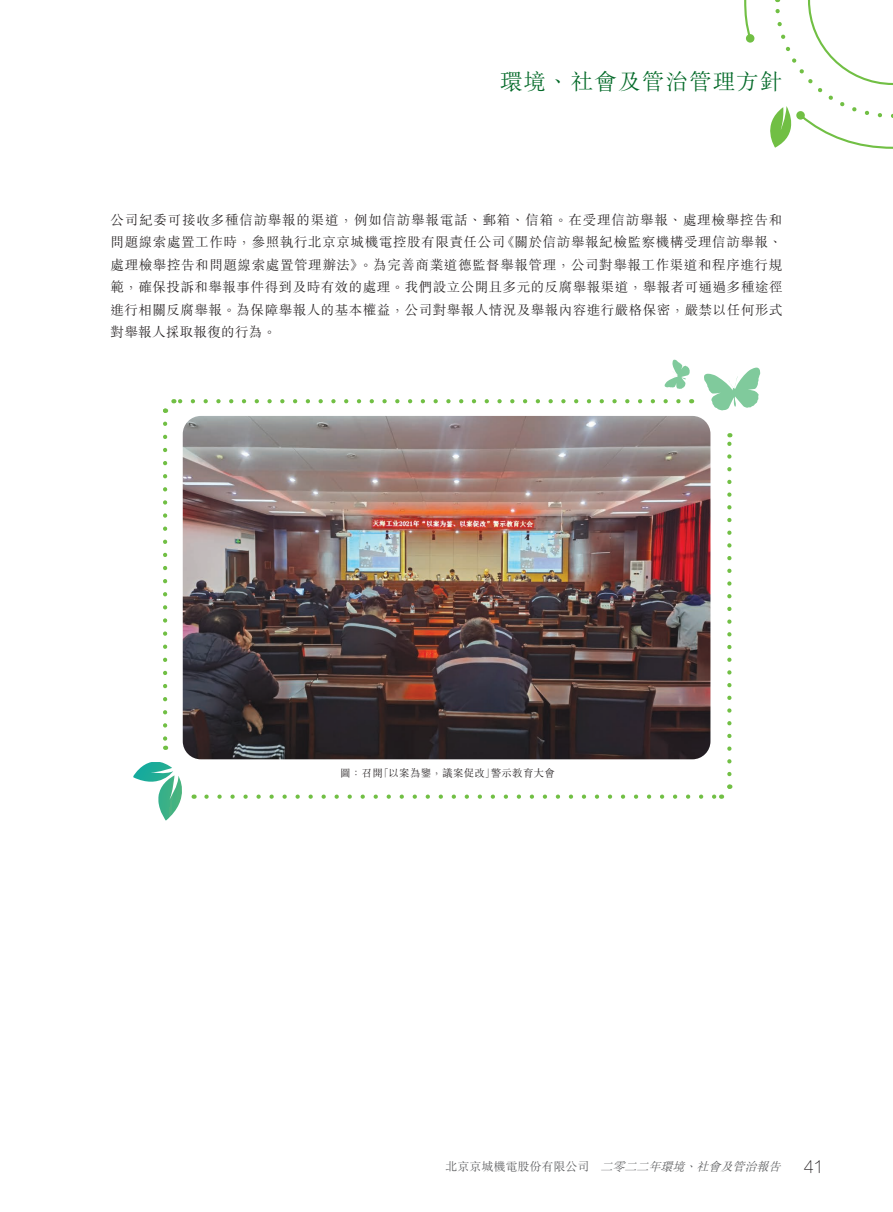
<style>
.page{position:relative;width:893px;height:1212px;background:#fff}
.page>*{position:absolute;margin:0;border:0;box-sizing:border-box;transform-origin:0 0}
.t1{font:300 22.5px "M Sung HK";letter-spacing:.05em;color:#046a29}
.t2{font:300 13.5px/22.5px "M Sung HK";letter-spacing:.035em;color:#231f20;text-align:justify}
.t3{font:italic 300 12px "M Sung HK";color:#57585a}
.t4{font:300 10.5px "M Sung HK";letter-spacing:.025em;color:#231f20}
.s1{font-style:normal}
.s2{font-family:"M Yuen HK";font-style:normal;font-size:18px;color:#231f20}
</style>
<div class="page">
<svg style="left:180px;top:399px;width:498px;height:4px"></svg>
<svg style="left:163px;top:399px;width:11px;height:14px"></svg>
<svg style="left:163px;top:424px;width:4px;height:326px"></svg>
<img style="left:183px;top:416px;width:527px;height:343px">
<svg style="left:704px;top:368px;width:56px;height:42px"></svg>
<svg style="left:664px;top:360px;width:26px;height:29px"></svg>
<svg style="left:206px;top:794px;width:509px;height:5px"></svg>
<svg style="left:133px;top:762px;width:62px;height:59px"></svg>
<svg style="left:721px;top:784px;width:12px;height:15px"></svg>
<svg style="left:727px;top:433px;width:4px;height:341px"></svg>
<svg style="left:744px;top:0;width:149px;height:149px"></svg>
<h1 class="t1" style="left:500px;top:66px;width:284px">環境、社會及管治管理方針</h1>
<p class="t2" style="left:111px;top:208px;width:673px">公司紀委可接收多種信訪舉報的渠道，例如信訪舉報電話、郵箱、信箱。在受理信訪舉報、處理檢舉控告和問題線索處置工作時，參照執行北京京城機電控股有限責任公司《關於信訪舉報紀檢監察機構受理信訪舉報、處理檢舉控告和問題線索處置管理辦法》。為完善商業道德監督舉報管理，公司對舉報工作渠道和程序進行規範，確保投訴和舉報事件得到及時有效的處理。我們設立公開且多元的反腐舉報渠道，舉報者可通過多種途徑進行相關反腐舉報。為保障舉報人的基本權益，公司對舉報人情況及舉報內容進行嚴格保密，嚴禁以任何形式對舉報人採取報復的行為。</p>
<p class="t4" style="left:340px;top:766px;width:216px">圖：召開「以案為鑒，議案促改」警示教育大會</p>
<p class="t3" style="left:446px;top:1158px;width:380px"><span class="s1">北京京城機電股份有限公司</span> 二零二二年環境、社會及管治報告 <span class="s2">4 1</span></p>
</div>
